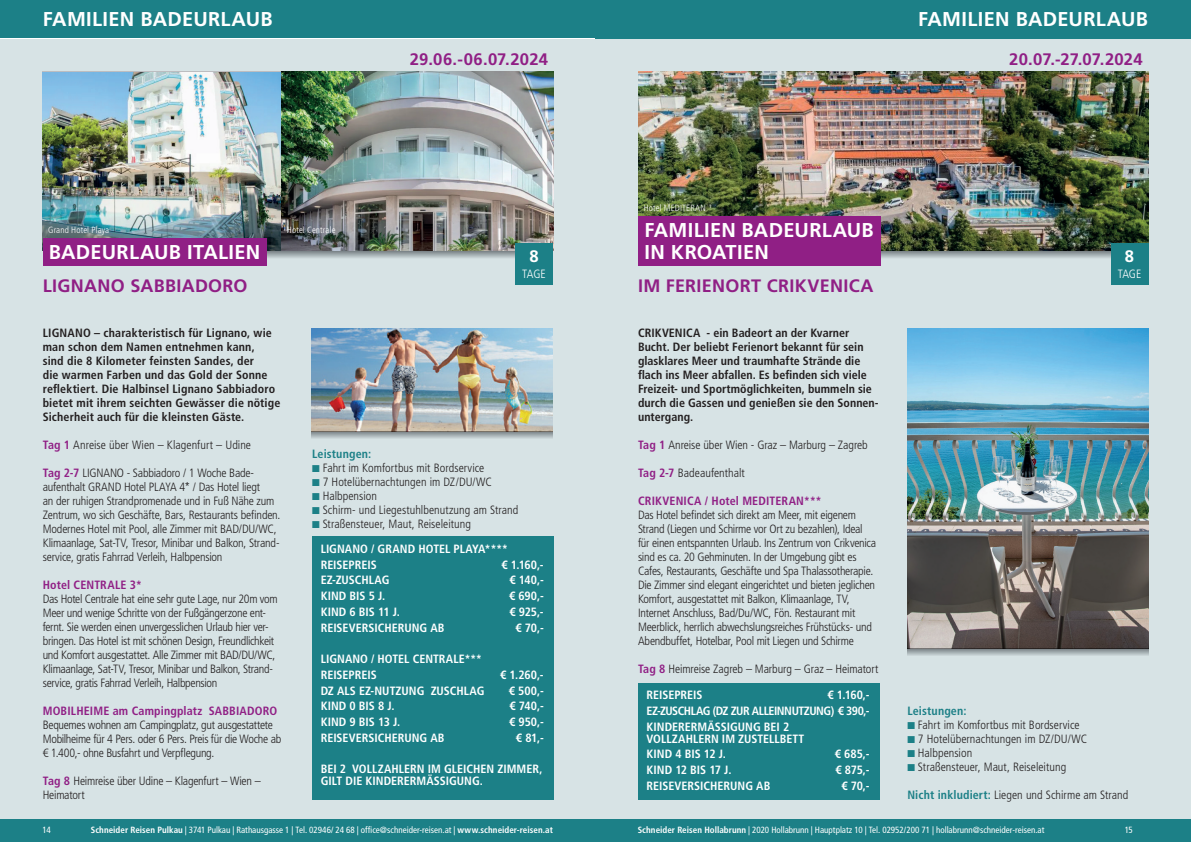
<style>
.page{position:relative;width:1191px;height:842px;background:#fff}
.page>*{position:absolute;margin:0;border:0;box-sizing:border-box;transform-origin:0 0}
.t1{font:700 20px/22px "Frutiger LT Std";letter-spacing:.015em;color:#fff}
.t2{font:700 18px "Frutiger LT Std";letter-spacing:.015em;color:#901f85}
.t3{font:700 16.6px "Frutiger LT Std";letter-spacing:.01em;color:#901f85}
.t4{font:700 16.6px "Frutiger LT Std";color:#fff}
.t5{font:300 condensed 12px/14px "Frutiger LT Std";letter-spacing:-.02em;color:#231f20}
.t6{font:700 condensed 12px/14px "Frutiger LT Std";letter-spacing:.005em;color:#231f20}
.t7{font:700 condensed 12px/15.8px "Frutiger LT Std";color:#fff}
.t8{font:300 condensed 12px "Frutiger LT Std";color:#231f20}
.t9{font:300 condensed 12px "Frutiger LT Std";letter-spacing:.005em;color:#231f20}
.t10{font:700 condensed 12px "Frutiger LT Std";letter-spacing:.01em;color:#901f85}
.t11{font:700 condensed 12px "Frutiger LT Std";letter-spacing:.01em;color:#1c8087}
.t12{font:300 condensed 12px "Frutiger LT Std";letter-spacing:-.015em;color:#fff}
.t13{font:condensed 9px "Frutiger LT Std";color:#fff}
.t14{font:300 condensed 9px "Frutiger LT Std";letter-spacing:.015em;color:#fff}
.s1{font-weight:700;color:#901f85}
.s2{color:#1c8087}
.s3{font-weight:700;color:#1c8087}
.s4{font-weight:700}
</style>
<div class="page">
<div style="left:595px;top:819px;width:596px;height:23px;background:#1c8087"></div>
<div style="left:0;top:819px;width:595px;height:23px;background:#1c8087"></div>
<div style="left:0;top:0;width:595px;height:38px;background:#1c8087"></div>
<div style="left:0;top:39px;width:595px;height:780px;background:#d7e3e5"></div>
<div style="left:595px;top:39px;width:596px;height:780px;background:#d7e3e5"></div>
<img style="left:638px;top:72px;width:510px;height:179px">
<img style="left:43px;top:72px;width:238px;height:179px">
<img style="left:281px;top:72px;width:272px;height:179px">
<div style="left:312px;top:536px;width:241px;height:263px;background:#1c8087"></div>
<img style="left:312px;top:328px;width:241px;height:103px">
<svg style="left:312px;top:431px;width:241px;height:7px;background:#9ba2a4"></svg>
<div style="left:595px;top:0;width:596px;height:38px;background:#1c8087"></div>
<div style="left:638px;top:683px;width:241px;height:116px;background:#1c8087"></div>
<img style="left:907px;top:328px;width:241px;height:320px">
<svg style="left:907px;top:648px;width:241px;height:8px;background:#979fa2"></svg>
<svg style="left:266px;top:251px;width:249px;height:7px;background:#a0aaad"></svg>
<div style="left:515px;top:243px;width:38px;height:42px;background:#1c8087"></div>
<div style="left:43px;top:239px;width:223px;height:27px;background:#901f85"></div>
<svg style="left:880px;top:251px;width:230px;height:7px;background:#a0a9ad"></svg>
<div style="left:638px;top:217px;width:242px;height:49px;background:#901f85"></div>
<div style="left:1110px;top:243px;width:38px;height:42px;background:#1c8087"></div>
<h1 class="t1" style="left:43px;top:8px;width:231px">FAMILIEN BADEURLAUB</h1>
<p class="t14" style="left:48px;top:225px;width:63px">Grand Hotel Playa</p>
<p class="t14" style="left:287px;top:225px;width:50px">Hotel Centrale</p>
<h3 class="t3" style="left:410px;top:50px;width:140px">29.06.-06.07.2024</h3>
<h1 class="t1" style="left:49px;top:241px;width:213px">BADEURLAUB ITALIEN</h1>
<h3 class="t4" style="left:529px;top:247px;width:11px">8</h3>
<h2 class="t2" style="left:43px;top:275px;width:206px">LIGNANO SABBIADORO</h2>
<p class="t6" style="left:43px;top:326px;width:239px">LIGNANO – charakteristisch für Lignano, wie man schon dem Namen entnehmen kann,<br>sind die 8 Kilometer feinsten Sandes, der<br>die warmen Farben und das Gold der Sonne reflektiert. Die Halbinsel Lignano Sabbiadoro bietet mit ihrem seichten Gewässer die nötige Sicherheit auch für die kleinsten Gäste.</p>
<p class="t8" style="left:43px;top:438px;width:210px"><span class="s1">Tag 1</span> Anreise über Wien – Klagenfurt – Udine</p>
<p class="t5" style="left:43px;top:466px;width:239px"><span class="s1">Tag 2-7</span> LIGNANO - Sabbiadoro / 1 Woche Bade&shy;aufenthalt GRAND Hotel PLAYA 4* / Das Hotel liegt<br>an der ruhigen Strandpromenade und in Fuß Nähe zum Zentrum, wo sich Geschäfte, Bars, Restaurants befinden.<br>Modernes Hotel mit Pool, alle Zimmer mit BAD/DU/WC, Klimaanlage, Sat-TV, Tresor, Minibar und Balkon, Strand&shy;service, gratis Fahrrad Verleih, Halbpension</p>
<p class="t10" style="left:43px;top:578px;width:101px">Hotel CENTRALE 3*</p>
<p class="t5" style="left:43px;top:592px;width:236px">Das Hotel Centrale hat eine sehr gute Lage, nur 20m vom Meer und wenige Schritte von der Fußgängerzone ent&shy;fernt. Sie werden einen unvergesslichen Urlaub hier ver&shy;bringen. Das Hotel ist mit schönen Design, Freundlichkeit und Komfort ausgestattet. Alle Zimmer mit BAD/DU/WC, Klimaanlage, Sat-TV, Tresor, Minibar und Balkon, Strand&shy;service, gratis Fahrrad Verleih, Halbpension</p>
<p class="t10" style="left:43px;top:704px;width:236px">MOBILHEIME am Campingplatz SABBIADORO</p>
<p class="t5" style="left:43px;top:718px;width:240px">Bequemes wohnen am Campingplatz, gut ausgestattete<br>Mobilheime für 4 Pers. oder 6 Pers. Preis für die Woche ab € 1.400,- ohne Busfahrt und Verpflegung.</p>
<p class="t5" style="left:43px;top:774px;width:219px"><span class="s1">Tag 8</span> Heimreise über Udine – Klagenfurt – Wien –<br>Heimatort</p>
<p class="t12" style="left:522px;top:267px;width:25px">TAGE</p>
<p class="t11" style="left:312px;top:446px;width:61px">Leistungen:</p>
<p class="t9" style="left:312px;top:461px;width:174px"><span class="s2">■</span> Fahrt im Komfortbus mit Bordservice</p>
<p class="t8" style="left:312px;top:475px;width:181px"><span class="s2">■</span> 7 Hotelübernachtungen im DZ/DU/WC</p>
<p class="t8" style="left:312px;top:489px;width:66px"><span class="s2">■</span> Halbpension</p>
<p class="t9" style="left:312px;top:503px;width:208px"><span class="s2">■</span> Schirm- und Liegestuhlbenutzung am Strand</p>
<p class="t8" style="left:312px;top:517px;width:160px"><span class="s2">■</span> Straßensteuer, Maut, Reiseleitung</p>
<p class="t7" style="left:321px;top:541px;width:189px">LIGNANO / GRAND HOTEL PLAYA****<br>REISEPREIS</p>
<p class="t7" style="left:501px;top:556px;width:44px">€ 1.160,-</p>
<p class="t7" style="left:321px;top:572px;width:70px">EZ-ZUSCHLAG</p>
<p class="t7" style="left:509px;top:572px;width:36px">€ 140,-</p>
<p class="t7" style="left:321px;top:588px;width:66px">KIND BIS 5 J.</p>
<p class="t7" style="left:509px;top:588px;width:36px">€ 690,-</p>
<p class="t7" style="left:321px;top:604px;width:81px">KIND 6 BIS 11 J.</p>
<p class="t7" style="left:509px;top:604px;width:36px">€ 925,-</p>
<p class="t7" style="left:321px;top:619px;width:125px">REISEVERSICHERUNG AB</p>
<p class="t7" style="left:515px;top:619px;width:30px">€ 70,-</p>
<p class="t7" style="left:321px;top:651px;width:163px">LIGNANO / HOTEL CENTRALE***<br>REISEPREIS</p>
<p class="t7" style="left:500px;top:667px;width:45px">€ 1.260,-</p>
<p class="t7" style="left:321px;top:682px;width:165px">DZ ALS EZ-NUTZUNG ZUSCHLAG</p>
<p class="t7" style="left:509px;top:682px;width:36px">€ 500,-</p>
<p class="t7" style="left:321px;top:698px;width:75px">KIND 0 BIS 8 J.</p>
<p class="t7" style="left:509px;top:698px;width:36px">€ 740,-</p>
<p class="t7" style="left:321px;top:714px;width:81px">KIND 9 BIS 13 J.</p>
<p class="t7" style="left:509px;top:714px;width:36px">€ 950,-</p>
<p class="t7" style="left:321px;top:730px;width:125px">REISEVERSICHERUNG AB</p>
<p class="t7" style="left:516px;top:730px;width:29px">€ 81,-</p>
<p class="t7" style="left:321px;top:763px;width:223px;line-height:12px">BEI 2 VOLLZAHLERN IM GLEICHEN ZIMMER,<br>GILT DIE KINDERERMÄSSIGUNG.</p>
<h1 class="t1" style="left:918px;top:8px;width:231px">FAMILIEN BADEURLAUB</h1>
<h1 class="t1" style="left:1015px;top:8px;width:134px">PLATZHALTER</h1>
<h3 class="t3" style="left:1009px;top:50px;width:135px">20.07.-27.07.2024</h3>
<p class="t14" style="left:643px;top:203px;width:64px">Hotel MEDITERAN</p>
<h1 class="t1" style="left:644px;top:219px;width:231px">FAMILIEN BADEURLAUB<br>IN KROATIEN</h1>
<h2 class="t2" style="left:638px;top:275px;width:237px">IM FERIENORT CRIKVENICA</h2>
<p class="t6" style="left:638px;top:326px;width:242px">CRIKVENICA - ein Badeort an der Kvarner Bucht. Der beliebt Ferienort bekannt für sein glasklares Meer und traumhafte Strände die flach ins Meer abfallen. Es befinden sich viele Freizeit- und Sportmöglichkeiten, bummeln sie durch die Gassen und genießen sie den Sonnen&shy;untergang.</p>
<p class="t5" style="left:638px;top:438px;width:231px"><span class="s1">Tag 1</span> Anreise über Wien - Graz – Marburg – Zagreb</p>
<p class="t8" style="left:638px;top:466px;width:108px"><span class="s1">Tag 2-7</span> Badeaufenthalt</p>
<p class="t10" style="left:638px;top:494px;width:185px">CRIKVENICA / Hotel MEDITERAN***</p>
<p class="t5" style="left:638px;top:508px;width:240px">Das Hotel befindet sich direkt am Meer, mit eigenem Strand (Liegen und Schirme vor Ort zu bezahlen), Ideal für einen entspannten Urlaub. Ins Zentrum von Crikvenica sind es ca. 20 Gehminuten. In der Umgebung gibt es Cafes, Restaurants, Geschäfte und Spa Thalassotherapie.<br>Die Zimmer sind elegant eingerichtet und bieten jeglichen Komfort, ausgestattet mit Balkon, Klimaanlage, TV, Internet Anschluss, Bad/Du/WC, Fön. Restaurant mit Meerblick, herrlich abwechslungsreiches Frühstücks- und Abendbuffet, Hotelbar, Pool mit Liegen und Schirme</p>
<p class="t5" style="left:638px;top:662px;width:242px"><span class="s1">Tag 8</span> Heimreise Zagreb – Marburg – Graz – Heimatort</p>
<p class="t7" style="left:646px;top:687px;width:224px;text-align:justify;text-indent:181px">€ 1.160,- EZ-ZUSCHLAG (DZ ZUR ALLEINNUTZUNG) € 390,- KINDERERMÄSSIGUNG BEI 2</p>
<p class="t7" style="left:646px;top:731px;width:159px">VOLLZAHLERN IM ZUSTELLBETT<br>KIND 4 BIS 12 J.</p>
<p class="t7" style="left:646px;top:687px;width:58px">REISEPREIS</p>
<p class="t7" style="left:835px;top:746px;width:36px">€ 685,-</p>
<p class="t7" style="left:646px;top:762px;width:86px">KIND 12 BIS 17 J.</p>
<p class="t7" style="left:835px;top:762px;width:36px">€ 875,-</p>
<p class="t7" style="left:646px;top:778px;width:125px">REISEVERSICHERUNG AB</p>
<p class="t7" style="left:841px;top:778px;width:30px">€ 70,-</p>
<h3 class="t4" style="left:1125px;top:247px;width:11px">8</h3>
<p class="t12" style="left:1117px;top:267px;width:25px">TAGE</p>
<p class="t11" style="left:907px;top:704px;width:61px">Leistungen:</p>
<p class="t9" style="left:907px;top:718px;width:174px"><span class="s2">■</span> Fahrt im Komfortbus mit Bordservice</p>
<p class="t8" style="left:907px;top:732px;width:181px"><span class="s2">■</span> 7 Hotelübernachtungen im DZ/DU/WC</p>
<p class="t8" style="left:907px;top:746px;width:66px"><span class="s2">■</span> Halbpension</p>
<p class="t8" style="left:907px;top:760px;width:160px"><span class="s2">■</span> Straßensteuer, Maut, Reiseleitung</p>
<p class="t9" style="left:907px;top:788px;width:222px"><span class="s3">Nicht inkludiert:</span> Liegen und Schirme am Strand</p>
<p class="t13" style="left:43px;top:825px;width:10px">14</p>
<p class="t13" style="left:91px;top:825px;width:463px"><span class="s4">Schneider Reisen Pulkau</span> | 3741 Pulkau | Rathausgasse 1 | Tel. 02946/ 24 68 | office@schneider-reisen.at | <span class="s4">www.schneider-reisen.at</span></p>
<p class="t13" style="left:638px;top:825px;width:408px"><span class="s4">Schneider Reisen Hollabrunn</span> | 2020 Hollabrunn | Hauptplatz 10 | Tel. 02952/200 71 | hollabrunn@schneider-reisen.at</p>
<p class="t13" style="left:1124px;top:825px;width:10px">15</p>
</div>
